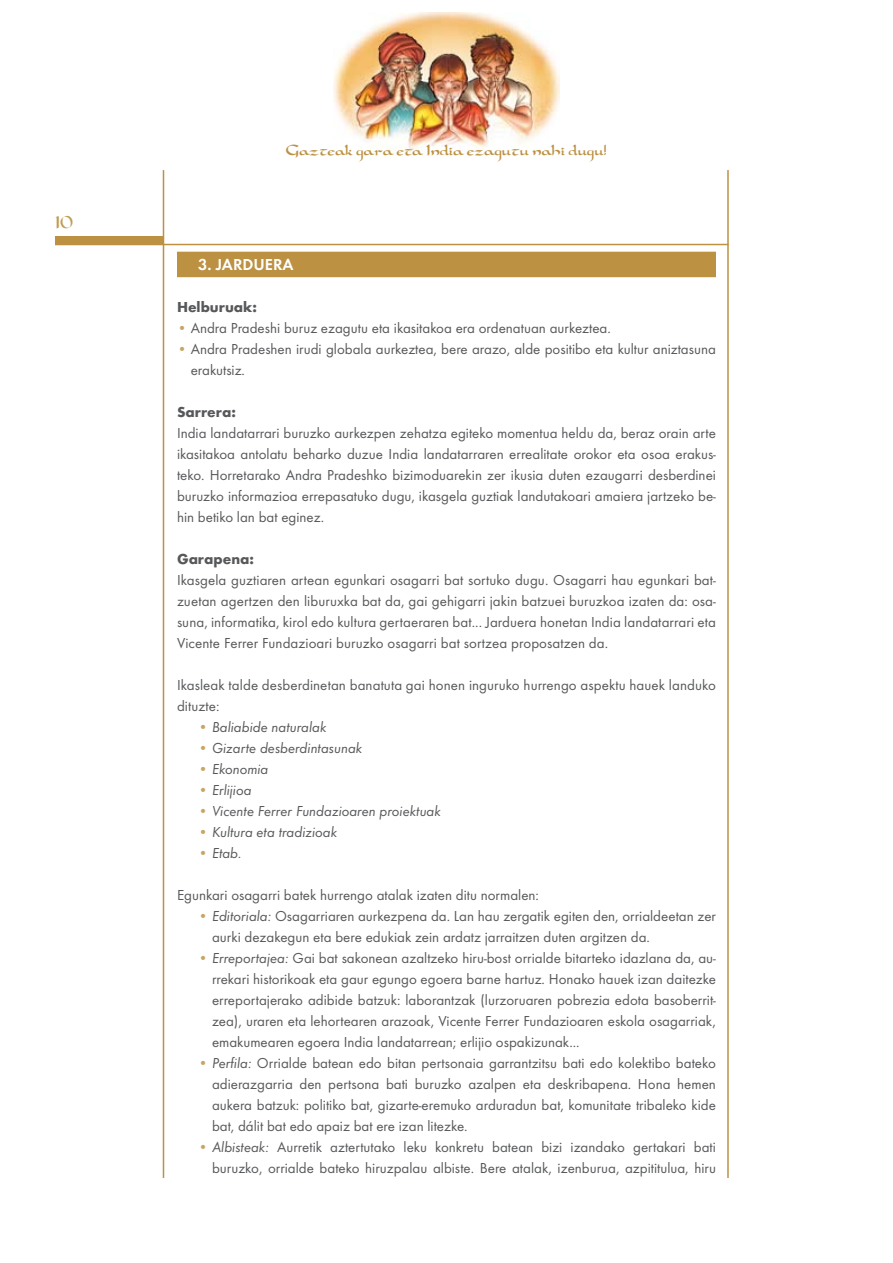
<style>
.page{position:relative;width:893px;height:1263px;background:#fff}
.page>*{position:absolute;margin:0;border:0;box-sizing:border-box;transform-origin:0 0}
.t1{font:21px "Dorovar FLF Carolus";color:#c29b52}
.t2{font:18px "Dorovar FLF Carolus";color:#bc9142}
.t3{font:600 16.5px "Futura T";color:#fff}
.t4{font:15px/21px "Futura T";color:#57585a;text-align:justify}
.t5{font:italic 15px "Futura T";color:#57585a}
.t6{font:700 15px "Futura T";color:#57585a}
.s1{color:#c9a563}
.s2{font-style:normal;color:#c9a563}
.s3{font-style:italic}
</style>
<div class="page">
<img style="left:333px;top:13px;width:227px;height:139px">
<hr style="left:163px;top:170px;width:1px;height:1008px;background:#bc9142">
<hr style="left:727px;top:170px;width:2px;height:1008px;background:#bc9142">
<hr style="left:55px;top:244px;width:673px;height:1px;background:#bc9142">
<div style="left:55px;top:236px;width:108px;height:8px;background:#bc9142"></div>
<div style="left:177px;top:252px;width:539px;height:25px;background:#bc9142"></div>
<h1 class="t1" style="left:56px;top:211px;width:19px">10</h1>
<p class="t2" style="left:286px;top:140px;width:322px">Gazteak gara eta India ezagutu nahi dugu!</p>
<p class="t3" style="left:198px;top:254px;width:97px">3. JARDUERA</p>
<p class="t6" style="left:177px;top:298px;width:82px">Helburuak:</p>
<p class="t4" style="left:177px;top:317px;width:435px"><span class="s1">•</span> Andra Pradeshi buruz ezagutu eta ikasitakoa era ordenatuan aurkeztea.</p>
<p class="t4" style="left:191px;top:338px;width:527px;text-indent:-14px"><span class="s1">•</span> Andra Pradeshen irudi globala aurkeztea, bere arazo, alde positibo eta kultur aniztasuna erakutsiz.</p>
<p class="t6" style="left:177px;top:403px;width:60px">Sarrera:</p>
<p class="t4" style="left:177px;top:422px;width:540px">India landatarrari buruzko aurkezpen zehatza egiteko momentua heldu da, beraz orain arte ikasitakoa antolatu beharko duzue India landatarraren errealitate orokor eta osoa erakus&shy;teko. Horretarako Andra Pradeshko bizimoduarekin zer ikusia duten ezaugarri desberdinei buruzko informazioa errepasatuko dugu, ikasgela guztiak landutakoari amaiera jartzeko be&shy;hin betiko lan bat eginez.</p>
<p class="t6" style="left:177px;top:550px;width:79px">Garapena:</p>
<p class="t4" style="left:177px;top:569px;width:540px">Ikasgela guztiaren artean egunkari osagarri bat sortuko dugu. Osagarri hau egunkari bat&shy;zuetan agertzen den liburuxka bat da, gai gehigarri jakin batzuei buruzkoa izaten da: osa&shy;suna, informatika, kirol edo kultura gertaeraren bat... Jarduera honetan India landatarrari eta Vicente Ferrer Fundazioari buruzko osagarri bat sortzea proposatzen da.</p>
<p class="t4" style="left:177px;top:674px;width:540px">Ikasleak talde desberdinetan banatuta gai honen inguruko hurrengo aspektu hauek landuko dituzte:</p>
<p class="t5" style="left:198px;top:718px;width:130px"><span class="s2">•</span> Baliabide naturalak</p>
<p class="t5" style="left:198px;top:739px;width:166px"><span class="s2">•</span> Gizarte desberdintasunak</p>
<p class="t5" style="left:198px;top:760px;width:72px"><span class="s2">•</span> Ekonomia</p>
<p class="t5" style="left:198px;top:781px;width:55px"><span class="s2">•</span> Erlijioa</p>
<p class="t5" style="left:198px;top:802px;width:244px"><span class="s2">•</span> Vicente Ferrer Fundazioaren proiektuak</p>
<p class="t5" style="left:198px;top:823px;width:140px"><span class="s2">•</span> Kultura eta tradizioak</p>
<p class="t5" style="left:198px;top:844px;width:45px"><span class="s2">•</span> Etab.</p>
<p class="t4" style="left:177px;top:884px;width:363px">Egunkari osagarri batek hurrengo atalak izaten ditu normalen:</p>
<p class="t4" style="left:212px;top:905px;width:505px;text-indent:-14px"><span class="s1">•</span> <span class="s3">Editoriala:</span> Osagarriaren aurkezpena da. Lan hau zergatik egiten den, orrialdeetan zer aurki dezakegun eta bere edukiak zein ardatz jarraitzen duten argitzen da.</p>
<p class="t4" style="left:212px;top:947px;width:505px;text-indent:-14px"><span class="s1">•</span> <span class="s3">Erreportajea:</span> Gai bat sakonean azaltzeko hiru-bost orrialde bitarteko idazlana da, au&shy;rrekari historikoak eta gaur egungo egoera barne hartuz. Honako hauek izan daitezke erreportajerako adibide batzuk: laborantzak (lurzoruaren pobrezia edota basoberrit&shy;zea), uraren eta lehortearen arazoak, Vicente Ferrer Fundazioaren eskola osagarriak, emakumearen egoera India landatarrean; erlijio ospakizunak...</p>
<p class="t4" style="left:212px;top:1052px;width:505px;text-indent:-14px"><span class="s1">•</span> <span class="s3">Perfila:</span> Orrialde batean edo bitan pertsonaia garrantzitsu bati edo kolektibo bateko adierazgarria den pertsona bati buruzko azalpen eta deskribapena. Hona hemen aukera batzuk: politiko bat, gizarte-eremuko arduradun bat, komunitate tribaleko kide bat, dálit bat edo apaiz bat ere izan litezke.</p>
<p class="t4" style="left:198px;top:1136px;width:519px;text-align:right"><span class="s1">•</span> <span class="s3">Albisteak:</span> Aurretik aztertutako leku konkretu batean bizi izandako gertakari bati buruzko, orrialde bateko hiruzpalau albiste. Bere atalak, izenburua, azpititulua, hiru</p>
</div>
